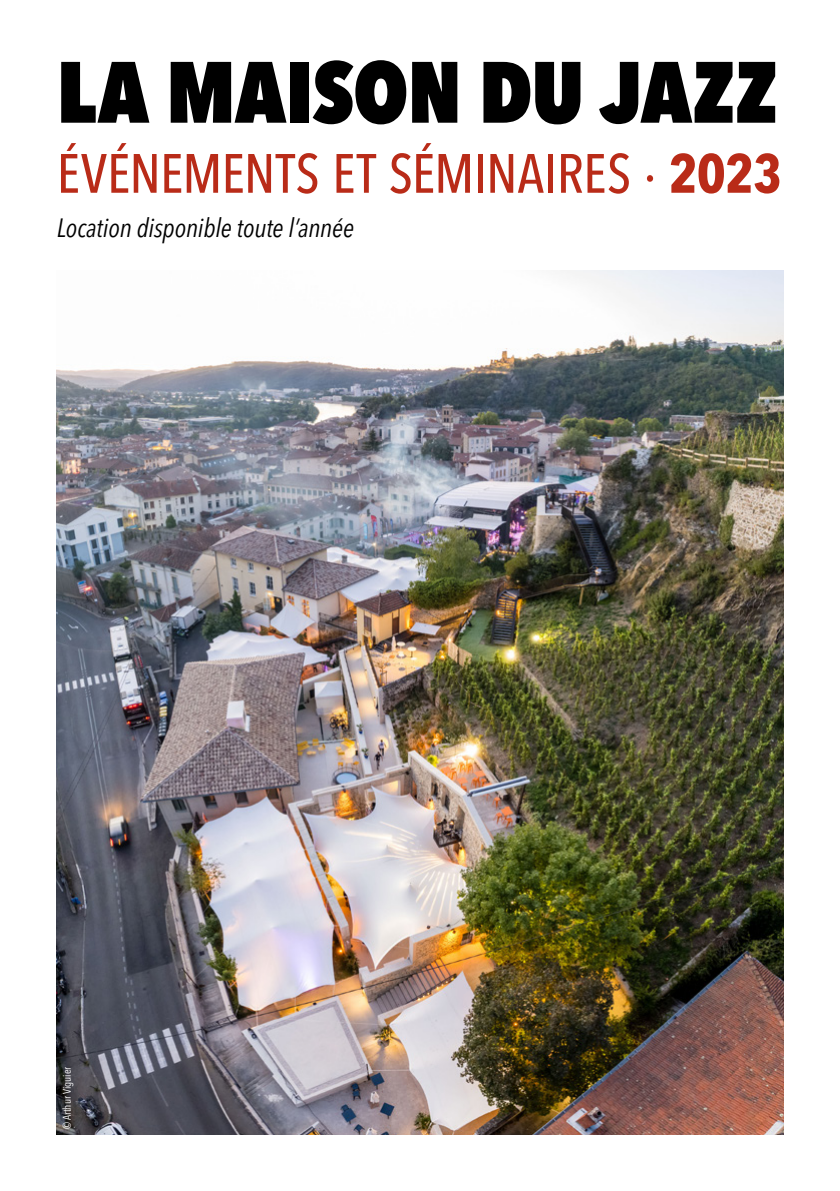
<style>
.page{position:relative;width:840px;height:1191px;background:#fff}
.page>*{position:absolute;margin:0;border:0;box-sizing:border-box;transform-origin:0 0}
.t1{font:800 condensed 85.8px "Avenir Next LT Pro";letter-spacing:-.005em;color:#000}
.t2{font:500 condensed 54.8px "Avenir Next LT Pro";letter-spacing:-.015em;color:#b92b18}
.t3{font:italic condensed 26.2px "Avenir Next LT Pro";letter-spacing:-.005em;color:#000}
.t4{font:condensed 11px "Avenir Next LT Pro";color:#fff}
.s1{font-weight:700}
</style>
<div class="page">
<img style="left:57px;top:270px;width:725px;height:864px">
<h1 class="t1" style="left:57px;top:39px;width:722px">LA MAISON DU JAZZ</h1>
<h2 class="t2" style="left:57px;top:140px;width:726px">ÉVÉNEMENTS ET SÉMINAIRES · <span class="s1">2023</span></h2>
<p class="t3" style="left:57px;top:212px;width:299px">Location disponible toute l’année</p>
<p class="t4" style="left:60px;top:1129px;width:64px;rotate:-90deg">© Arthur Viguier</p>
</div>
